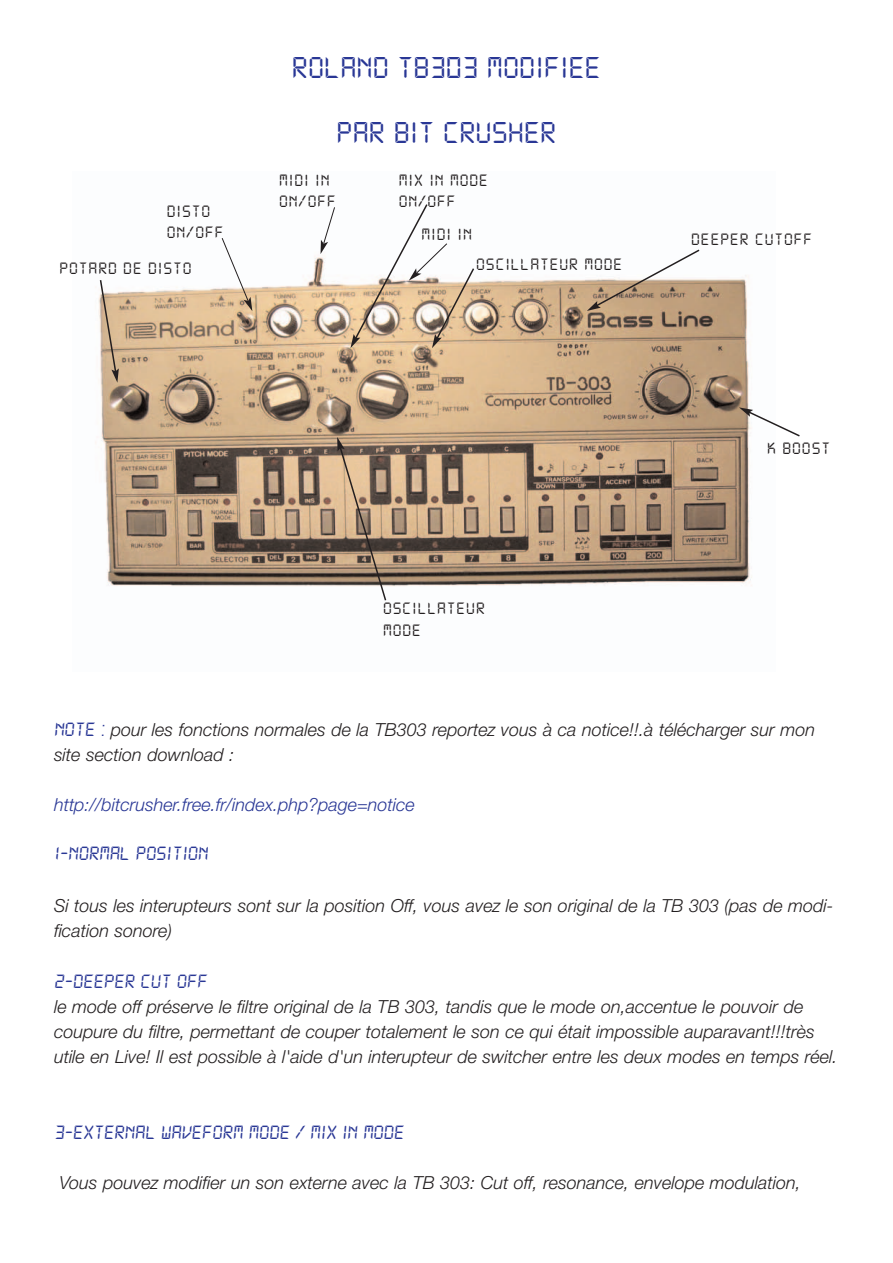
<style>
.page{position:relative;width:893px;height:1263px;background:#fff}
.page>*{position:absolute;margin:0;border:0;box-sizing:border-box;transform-origin:0 0}
.t1{font:33px/64.5px "DS Digital";color:#293795;text-align:center}
.t2{font:21px "DS Digital Italic";color:#293795}
.t3{font:italic 300 18px/25.2px "Helvetica Neue";color:#231f20}
.t4{font:18px/21.6px "DS Digital";letter-spacing:.05em;color:#231f20}
.t5{font:italic 300 18px "Helvetica Neue";color:#293795}
.s1{font-family:"DS Digital Italic";font-weight:400;font-style:normal;font-size:21px;color:#293795}
</style>
<div class="page">
<img style="left:95px;top:238px;width:657px;height:349px">
<svg style="left:99px;top:278px;width:20px;height:105px"></svg>
<svg style="left:222px;top:238px;width:30px;height:73px"></svg>
<svg style="left:337px;top:437px;width:50px;height:164px;background:#ab947e"></svg>
<svg style="left:739px;top:407px;width:61px;height:31px"></svg>
<svg style="left:321px;top:207px;width:14px;height:47px"></svg>
<svg style="left:587px;top:248px;width:114px;height:63px"></svg>
<svg style="left:350px;top:204px;width:126px;height:144px"></svg>
<p class="t4" style="left:167px;top:199px;width:58px">DISTO<br>ON/OFF</p>
<h1 class="t1" style="left:292px;top:34px;width:311px">ROLAND TB303 MODIFIEE<br>PAR BIT CRUSHER</h1>
<p class="t4" style="left:279px;top:169px;width:58px">MIDI IN<br>ON/OFF</p>
<p class="t4" style="left:399px;top:169px;width:91px">MIX IN MODE<br>ON/OFF</p>
<p class="t4" style="left:421px;top:223px;width:52px">MIDI IN</p>
<p class="t4" style="left:60px;top:256px;width:134px">POTARD DE DISTO</p>
<p class="t4" style="left:476px;top:253px;width:148px">OSCILLATEUR MODE</p>
<p class="t4" style="left:383px;top:597px;width:103px">OSCILLATEUR<br>MODE</p>
<p class="t4" style="left:691px;top:228px;width:123px">DEEPER CUTOFF</p>
<p class="t4" style="left:767px;top:436px;width:64px">K BOOST</p>
<p class="t3" style="left:54px;top:716px;width:763px"><span class="s1">NOTE :</span> pour les fonctions normales de la TB303 reportez vous à ca notice!!.à télécharger sur mon site section download :</p>
<p class="t5" style="left:54px;top:794px;width:362px">http://bitcrusher.free.fr/index.php?page=notice</p>
<p class="t2" style="left:54px;top:841px;width:156px">1-NORMAL POSITION</p>
<p class="t3" style="left:54px;top:893px;width:781px">Si tous les interupteurs sont sur la position Off, vous avez le son original de la TB 303 (pas de modi&shy;fication sonore)</p>
<p class="t2" style="left:54px;top:969px;width:155px">2-DEEPER CUT OFF</p>
<p class="t3" style="left:54px;top:993px;width:785px">le mode off préserve le filtre original de la TB 303, tandis que le mode on,accentue le pouvoir de coupure du filtre, permettant de couper totalement le son ce qui était impossible auparavant!!!très utile en Live! Il est possible à l'aide d'un interupteur de switcher entre les deux modes en temps réel.</p>
<p class="t2" style="left:54px;top:1120px;width:352px">3-EXTERNAL WAVEFORM MODE / MIX IN MODE</p>
<p class="t3" style="left:60px;top:1170px;width:743px">Vous pouvez modifier un son externe avec la TB 303: Cut off, resonance, envelope modulation,</p>
</div>
